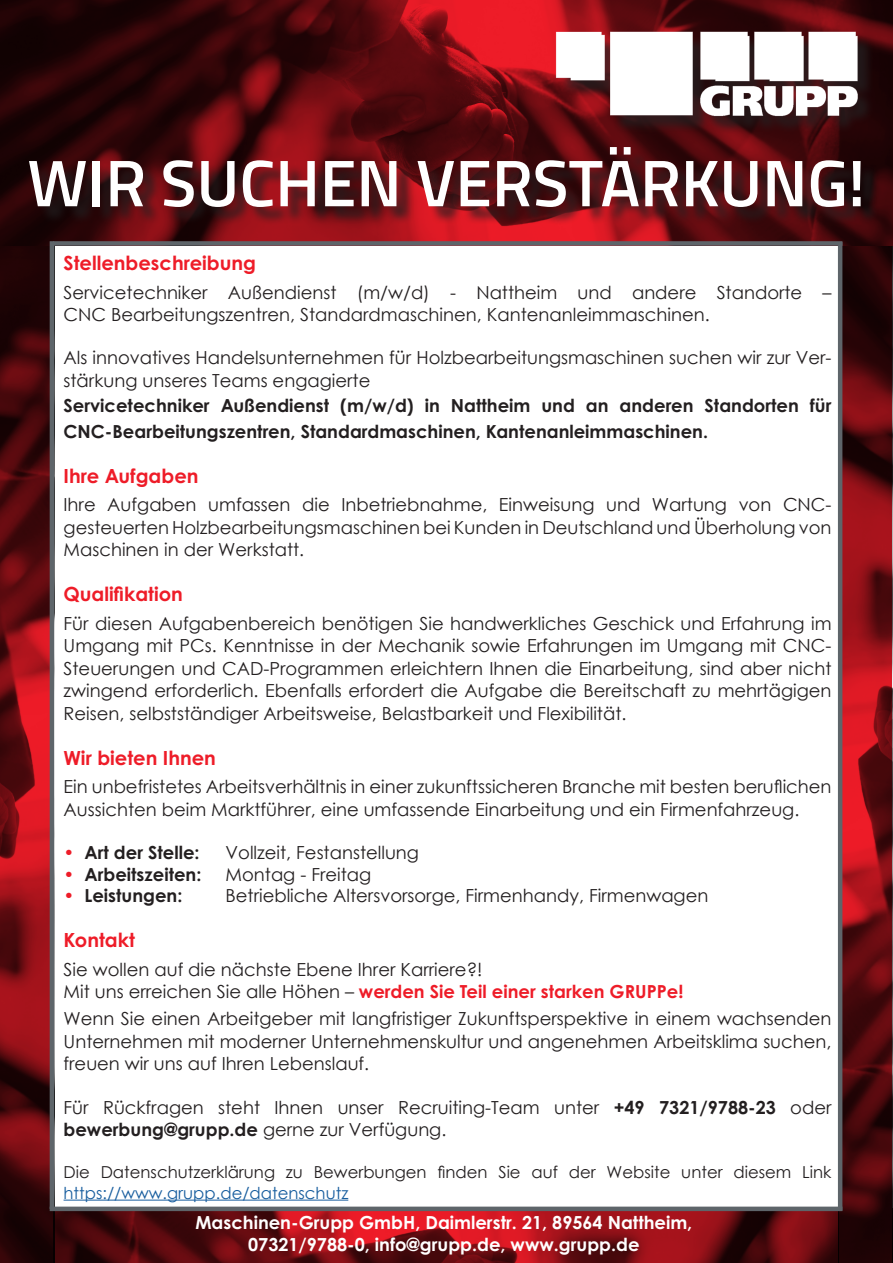
<style>
.page{position:relative;width:893px;height:1263px;background:#fff}
.page>*{position:absolute;margin:0;border:0;box-sizing:border-box;transform-origin:0 0}
.t1{font:600 66px "Titillium Web";color:#fff}
.t2{font:700 19.5px "Century Gothic Pro";color:#ee1c28}
.t3{font:18px/22.5px "Century Gothic";color:#231f20}
.t4{font:700 18px/25.5px "Century Gothic Pro";color:#231f20}
.t5{font:700 18px/21.6px "Century Gothic Pro";color:#fff;text-align:center}
.t6{font:700 18px "Century Gothic Pro";color:#ee1c28}
.t7{font:16.5px/21px "Century Gothic";color:#231f20}
.s1{font-family:"Century Gothic";font-weight:400;color:#ee1c28}
.s2{font-family:"Century Gothic";font-weight:400;color:#231f20}
.s3{font-family:"Century Gothic Pro";font-weight:700}
.s4{color:#175d9e}
</style>
<div class="page">
<hr style="left:64px;top:1199px;width:284px;height:1px;background:#175d9e">
<img style="left:54px;top:1211px;width:785px;height:52px">
<img style="left:0;top:245px;width:54px;height:1018px">
<img style="left:839px;top:245px;width:54px;height:1018px">
<img style="left:0;top:0;width:893px;height:245px">
<div style="left:32px;top:150px;width:847px;height:76px;background:#231f20;opacity:.75"></div>
<div style="left:559px;top:35px;width:316px;height:99px;background:#231f20;opacity:.75"></div>
<img style="left:496px;top:22px;width:377px;height:102px">
<div style="left:53px;top:241px;width:789px;height:5px;background:#5e656a"></div>
<div style="left:50px;top:1206px;width:792px;height:5px;background:#5e656a"></div>
<hr style="left:50px;top:241px;width:4px;height:968px;background:#5e656a">
<hr style="left:838px;top:242px;width:4px;height:968px;background:#5e656a">
<p class="t1" style="left:27px;top:134px;width:840px">WIR SUCHEN VERSTÄRKUNG!</p>
<p class="t2" style="left:64px;top:251px;width:194px">Stellenbeschreibung</p>
<p class="t3" style="left:64px;top:281px;width:769px">Servicetechniker Außendienst (m/w/d) - Nattheim und andere Standorte –<br>CNC Bearbeitungszentren, Standardmaschinen, Kantenanleimmaschinen.</p>
<p class="t3" style="left:64px;top:346px;width:769px">Als innovatives Handelsunternehmen für Holzbearbeitungsmaschinen suchen wir zur Ver&shy;stärkung unseres Teams engagierte</p>
<p class="t4" style="left:64px;top:393px;width:769px">Servicetechniker Außendienst (m/w/d) in Nattheim und an anderen Standorten für<br>CNC-Bearbeitungszentren, Standardmaschinen, Kantenanleimmaschinen.</p>
<p class="t2" style="left:64px;top:464px;width:136px">Ihre Aufgaben</p>
<p class="t3" style="left:64px;top:493px;width:769px;text-align:justify">Ihre Aufgaben umfassen die Inbetriebnahme, Einweisung und Wartung von CNC&shy;gesteuerten Holzbearbeitungsmaschinen bei Kunden in Deutschland und Überholung von Maschinen in der Werkstatt.</p>
<p class="t2" style="left:64px;top:582px;width:121px">Qualifikation</p>
<p class="t3" style="left:64px;top:612px;width:769px;text-align:justify">Für diesen Aufgabenbereich benötigen Sie handwerkliches Geschick und Erfahrung im Umgang mit PCs. Kenntnisse in der Mechanik sowie Erfahrungen im Umgang mit CNC-Steuerungen und CAD-Programmen erleichtern Ihnen die Einarbeitung, sind aber nicht zwingend erforderlich. Ebenfalls erfordert die Aufgabe die Bereitschaft zu mehrtägigen Reisen, selbstständiger Arbeitsweise, Belastbarkeit und Flexibilität.</p>
<p class="t2" style="left:64px;top:746px;width:154px">Wir bieten Ihnen</p>
<p class="t3" style="left:64px;top:775px;width:769px">Ein unbefristetes Arbeitsverhältnis in einer zukunftssicheren Branche mit besten beruflichen<br>Aussichten beim Marktführer, eine umfassende Einarbeitung und ein Firmenfahrzeug.</p>
<p class="t4" style="left:64px;top:840px;width:138px"><span class="s1">•</span> Art der Stelle:</p>
<p class="t3" style="left:226px;top:841px;width:195px">Vollzeit, Festanstellung</p>
<p class="t4" style="left:64px;top:861px;width:139px"><span class="s1">•</span> Arbeitszeiten:</p>
<p class="t3" style="left:226px;top:863px;width:147px">Montag - Freitag</p>
<p class="t4" style="left:64px;top:883px;width:120px"><span class="s1">•</span> Leistungen:</p>
<p class="t3" style="left:226px;top:884px;width:484px">Betriebliche Altersvorsorge, Firmenhandy, Firmenwagen</p>
<p class="t2" style="left:64px;top:928px;width:73px">Kontakt</p>
<p class="t3" style="left:64px;top:958px;width:421px">Sie wollen auf die nächste Ebene Ihrer Karriere?!</p>
<p class="t6" style="left:64px;top:981px;width:621px"><span class="s2">Mit uns erreichen Sie alle Höhen –</span> werden Sie Teil einer starken GRUPPe!</p>
<p class="t3" style="left:64px;top:1007px;width:769px;text-align:justify">Wenn Sie einen Arbeitgeber mit langfristiger Zukunftsperspektive in einem wachsenden Unternehmen mit moderner Unternehmenskultur und angenehmen Arbeitsklima suchen, freuen wir uns auf Ihren Lebenslauf.</p>
<p class="t3" style="left:64px;top:1095px;width:769px">Für Rückfragen steht Ihnen unser Recruiting-Team unter <span class="s3">+49 7321/9788-23</span> oder <span class="s3">bewerbung@grupp.de</span> gerne zur Verfügung.</p>
<p class="t7" style="left:64px;top:1161px;width:769px">Die Datenschutzerklärung zu Bewerbungen finden Sie auf der Website unter diesem Link <span class="s4">https://www.grupp.de/datenschutz</span></p>
<p class="t5" style="left:195px;top:1212px;width:498px">Maschinen-Grupp GmbH, Daimlerstr. 21, 89564 Nattheim,<br>07321/9788-0, info@grupp.de, www.grupp.de</p>
</div>
